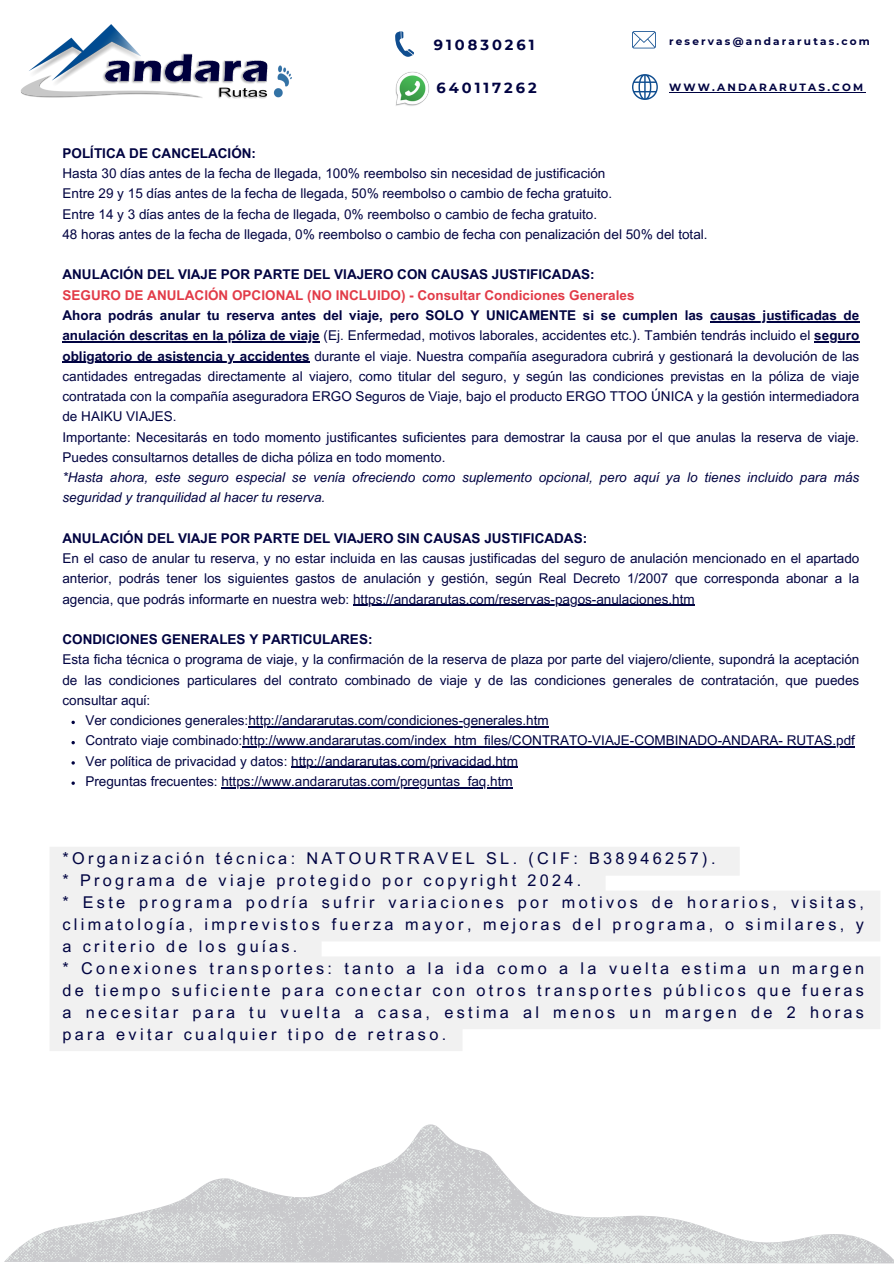
<style>
.page{position:relative;width:894px;height:1264px;background:#fff}
.page>*{position:absolute;margin:0;border:0;box-sizing:border-box;transform-origin:0 0}
.t1{font:16.2px/21.9px "Arial MT Pro";letter-spacing:.205em;color:#000341}
.t2{font:700 14.55px "Montserrat";letter-spacing:.205em;color:#000341}
.t3{font:13.5px/20.2px "Arial MT Pro";color:#000341}
.t4{font:700 13.5px/20.2px "Arial MT Pro";color:#000341}
.t5{font:700 10.5px "Montserrat";letter-spacing:.205em;color:#000341}
.s1{font-weight:700}
.s2{color:#e23b48}
.s3{font-style:italic}
</style>
<div class="page">
<img style="left:21px;top:24px;width:270px;height:75px">
<img style="left:395px;top:72px;width:34px;height:34px">
<svg style="left:395px;top:31px;width:19px;height:26px"></svg>
<svg style="left:632px;top:31px;width:23px;height:17px"></svg>
<svg style="left:632px;top:74px;width:25px;height:26px"></svg>
<svg style="left:6px;top:1124px;width:887px;height:139px"></svg>
<hr style="left:669px;top:92px;width:196px;height:1px;background:#000341">
<hr style="left:710px;top:321px;width:149px;height:1px;background:#000341">
<hr style="left:62px;top:341px;width:257px;height:1px;background:#000341">
<hr style="left:814px;top:341px;width:45px;height:1px;background:#000341">
<hr style="left:62px;top:361px;width:247px;height:2px;background:#000341">
<hr style="left:353px;top:604px;width:341px;height:2px;background:#000341">
<svg style="left:71px;top:720px;width:4px;height:4px"></svg>
<hr style="left:248px;top:726px;width:300px;height:1px;background:#000341">
<svg style="left:71px;top:741px;width:4px;height:3px"></svg>
<hr style="left:242px;top:746px;width:612px;height:1px;background:#000341">
<hr style="left:291px;top:766px;width:227px;height:2px;background:#000341">
<hr style="left:221px;top:787px;width:291px;height:1px;background:#000341">
<svg style="left:50px;top:847px;width:830px;height:204px;fill:#f1f1f1"></svg>
<p class="t5" style="left:669px;top:35px;width:202px">reservas@andararutas.com</p>
<h2 class="t2" style="left:433px;top:36px;width:102px">910830261</h2>
<p class="t2" style="left:436px;top:78px;width:102px">640117262</p>
<p class="t5" style="left:669px;top:81px;width:195px">WWW.ANDARARUTAS.COM</p>
<h2 class="t3" style="left:62px;top:145px;width:646px"><span class="s1">POLÍTICA DE CANCELACIÓN:<br></span>Hasta 30 días antes de la fecha de llegada, 100% reembolso sin necesidad de justificación<br>Entre 29 y 15 días antes de la fecha de llegada, 50% reembolso o cambio de fecha gratuito.<br>Entre 14 y 3 días antes de la fecha de llegada, 0% reembolso o cambio de fecha gratuito.<br>48 horas antes de la fecha de llegada, 0% reembolso o cambio de fecha con penalización del 50% del total.</h2>
<p class="t4" style="left:62px;top:266px;width:642px">ANULACIÓN DEL VIAJE POR PARTE DEL VIAJERO CON CAUSAS JUSTIFICADAS:<br><span class="s2">SEGURO DE ANULACIÓN OPCIONAL (NO INCLUIDO) - Consultar Condiciones Generales<br></span>Ahora podrás anular tu reserva antes del viaje, pero SOLO Y UNICAMENTE si se cumplen las</p>
<h4 class="t4" style="left:710px;top:307px;width:151px">causas justificadas de</h4>
<h3 class="t3" style="left:62px;top:327px;width:798px"><span class="s1">anulación descritas en la póliza de viaje</span> (Ej. Enfermedad, motivos laborales, accidentes etc.). También tendrás incluido el <span class="s1">seguro</span></h3>
<h3 class="t3" style="left:62px;top:347px;width:798px"><span class="s1">obligatorio de asistencia y accidentes</span> durante el viaje. Nuestra compañía aseguradora cubrirá y gestionará la devolución de las cantidades entregadas directamente al viajero, como titular del seguro, y según las condiciones previstas en la póliza de viaje contratada con la compañía aseguradora ERGO Seguros de Viaje, bajo el producto ERGO TTOO ÚNICA y la gestión intermediadora de HAIKU VIAJES.<br>Importante: Necesitarás en todo momento justificantes suficientes para demostrar la causa por el que anulas la reserva de viaje.<br>Puedes consultarnos detalles de dicha póliza en todo momento.<br><span class="s3">*Hasta ahora, este seguro especial se venía ofreciendo como suplemento opcional, pero aquí ya lo tienes incluido para más seguridad y tranquilidad al hacer tu reserva.</span></h3>
<h3 class="t3" style="left:62px;top:529px;width:798px"><span class="s1">ANULACIÓN DEL VIAJE POR PARTE DEL VIAJERO SIN CAUSAS JUSTIFICADAS:<br></span>En el caso de anular tu reserva, y no estar incluida en las causas justificadas del seguro de anulación mencionado en el apartado anterior, podrás tener los siguientes gastos de anulación y gestión, según Real Decreto 1/2007 que corresponda abonar a la agencia, que podrás informarte en nuestra web: https://andararutas.com/reservas-pagos-anulaciones.htm</h3>
<h3 class="t3" style="left:62px;top:631px;width:798px"><span class="s1">CONDICIONES GENERALES Y PARTICULARES:<br></span>Esta ficha técnica o programa de viaje, y la confirmación de la reserva de plaza por parte del viajero/cliente, supondrá la aceptación de las condiciones particulares del contrato combinado de viaje y de las condiciones generales de contratación, que puedes consultar aquí:</h3>
<p class="t3" style="left:85px;top:712px;width:464px">Ver condiciones generales:http://andararutas.com/condiciones-generales.htm</p>
<p class="t3" style="left:85px;top:732px;width:770px">Contrato viaje combinado:http://www.andararutas.com/index_htm_files/CONTRATO-VIAJE-COMBINADO-ANDARA- RUTAS.pdf</p>
<p class="t3" style="left:85px;top:752px;width:434px">Ver política de privacidad y datos: http://andararutas.com/privacidad.htm</p>
<p class="t3" style="left:85px;top:772px;width:428px">Preguntas frecuentes: https://www.andararutas.com/preguntas_faq.htm</p>
<p class="t1" style="left:62px;top:849px;width:802px">*Organización técnica: NATOURTRAVEL SL. (CIF: B38946257).<br>* Programa de viaje protegido por copyright 2024.<br>* Este programa podría sufrir variaciones por motivos de horarios, visitas, climatología, imprevistos fuerza mayor, mejoras del programa, o similares, y a criterio de los guías.<br>* Conexiones transportes: tanto a la ida como a la vuelta estima un margen de tiempo suficiente para conectar con otros transportes públicos que fueras a necesitar para tu vuelta a casa, estima al menos un margen de 2 horas para evitar cualquier tipo de retraso.</p>
</div>
